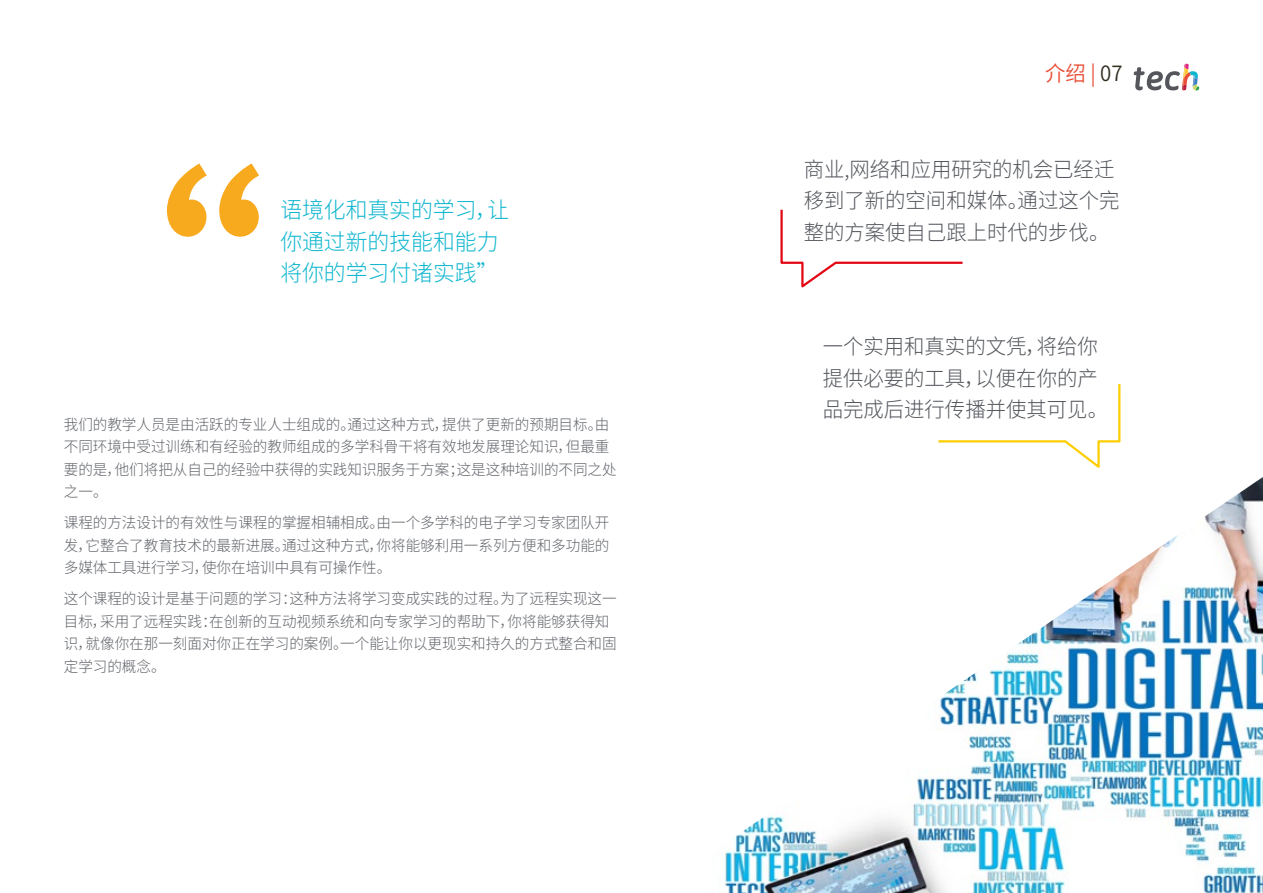
<style>
.page{position:relative;width:1263px;height:893px;background:#fff}
.page>*{position:absolute;margin:0;border:0;box-sizing:border-box;transform-origin:0 0}
.t1{font:300 22.5px/31.5px "Source Han Sans CN";color:#0fb6cf}
.t2{font:300 21px/31.5px "Source Han Sans CN";color:#52555b}
.t3{font:21px "Source Han Sans CN";color:#e94d35}
.t4{font:300 15px/22.5px "Source Han Sans CN";color:#61646a}
.s1{color:#312e20}
</style>
<div class="page">
<svg style="left:167px;top:163px;width:92px;height:74px"></svg>
<img style="left:724px;top:477px;width:539px;height:416px">
<svg style="left:938px;top:384px;width:183px;height:84px"></svg>
<svg style="left:780px;top:209px;width:183px;height:79px"></svg>
<svg style="left:1134px;top:64px;width:65px;height:27px"></svg>
<h1 class="t1" style="left:280px;top:194px;width:230px">语境化和真实的学习，让你通过新的技能和能力将你的学习付诸实践”</h1>
<p class="t4" style="left:64px;top:413px;width:554px">我们的教学人员是由活跃的专业人士组成的。通过这种方式，提供了更新的预期目标。由不同环境中受过训练和有经验的教师组成的多学科骨干将有效地发展理论知识，但最重要的是，他们将把从自己的经验中获得的实践知识服务于方案；这是这种培训的不同之处之一。</p>
<p class="t4" style="left:64px;top:512px;width:547px;text-align:justify">课程的方法设计的有效性与课程的掌握相辅相成。由一个多学科的电子学习专家团队开发，它整合了教育技术的最新进展。通过这种方式，你将能够利用一系列方便和多功能的多媒体工具进行学习，使你在培训中具有可操作性。</p>
<p class="t4" style="left:64px;top:588px;width:554px">这个课程的设计是基于问题的学习：这种方法将学习变成实践的过程。为了远程实现这一目标，采用了远程实践：在创新的互动视频系统和向专家学习的帮助下，你将能够获得知识，就像你在那一刻面对你正在学习的案例。一个能让你以更现实和持久的方式整合和固定学习的概念。</p>
<h2 class="t3" style="left:1045px;top:61px;width:79px">介绍 | <span class="s1">07</span></h2>
<h2 class="t2" style="left:804px;top:154px;width:317px">商业,网络和应用研究的机会已经迁移到了新的空间和媒体。通过这个完整的方案使自己跟上时代的步伐。</h2>
<h2 class="t2" style="left:823px;top:331px;width:287px">一个实用和真实的文凭，将给你提供必要的工具，以便在你的产品完成后进行传播并使其可见。</h2>
</div>
